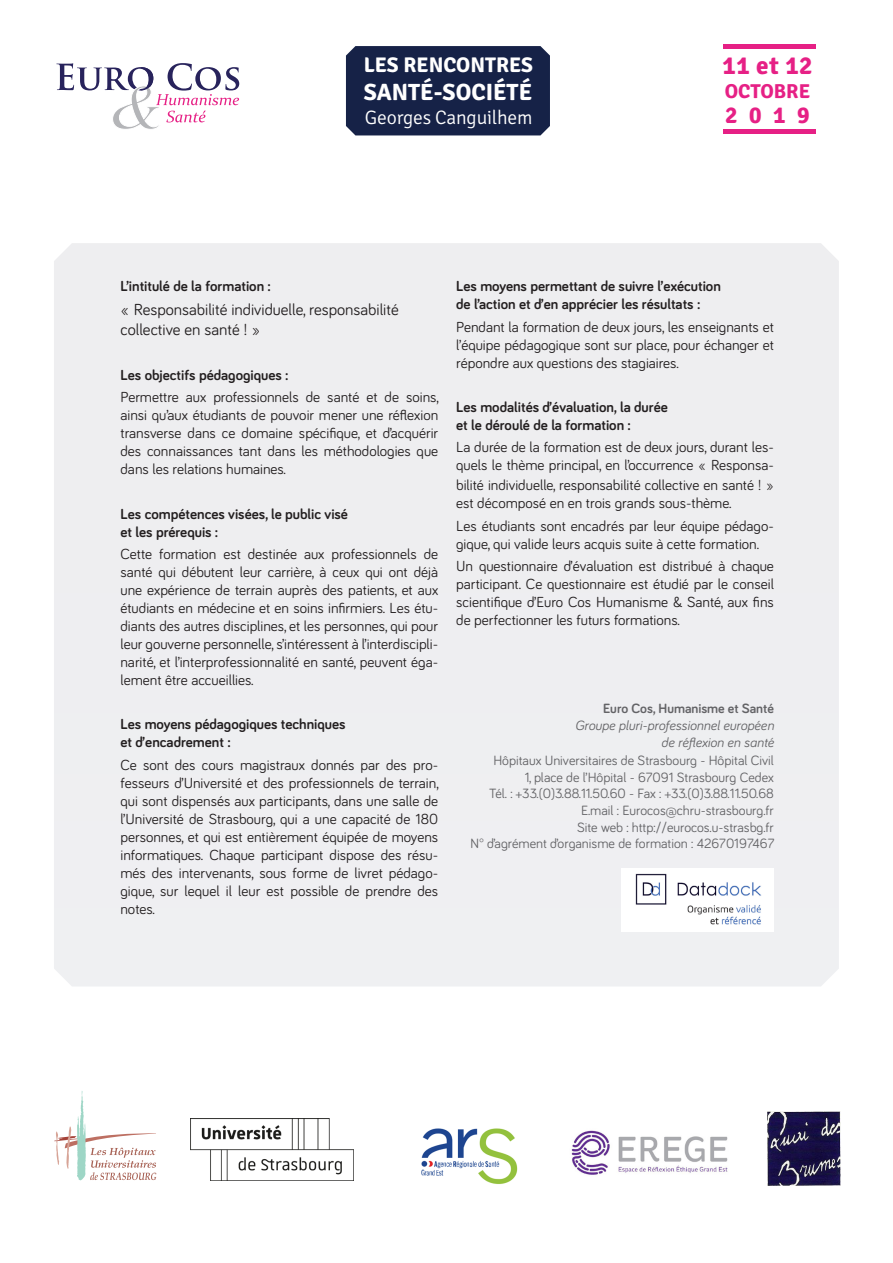
<style>
.page{position:relative;width:893px;height:1263px;background:#fff}
.page>*{position:absolute;margin:0;border:0;box-sizing:border-box;transform-origin:0 0}
.t1{font:700 25.2px "Signika";color:#e62085}
.t2{font:700 23.55px "Signika";color:#fff}
.t3{font:700 23.55px "Signika";color:#e62085}
.t4{font:700 21.3px "Signika";color:#fff}
.t5{font:700 20.1px "Signika";color:#e62085}
.t6{font:300 19.5px "Signika";letter-spacing:-.01em;color:#fff}
.t7{font:16.5px/19.8px "Bariol";color:#231f20}
.t8{font:15px/18px "Bariol";color:#231f20;text-align:justify}
.t9{font:700 15px/18px "Bariol";color:#231f20}
.t10{font:13.8px "Bariol";color:#636366}
.t11{font:italic 13.8px "Bariol";color:#636366}
.t12{font:700 13.8px "Bariol";color:#636366}
</style>
<div class="page">
<div style="left:54px;top:243px;width:785px;height:743px;background:#eeeef1"></div>
<svg style="left:54px;top:1091px;width:102px;height:89px"></svg>
<img style="left:421px;top:1128px;width:97px;height:56px">
<img style="left:768px;top:1112px;width:72px;height:73px">
<img style="left:191px;top:1119px;width:162px;height:61px">
<img style="left:571px;top:1130px;width:157px;height:45px">
<div style="left:346px;top:46px;width:204px;height:89px;background:#162247"></div>
<svg style="left:56px;top:63px;width:183px;height:66px"></svg>
<hr style="left:723px;top:129px;width:93px;height:4px;background:#e62085">
<hr style="left:723px;top:44px;width:93px;height:4px;background:#e62085">
<div style="left:622px;top:868px;width:152px;height:63px;background:#fff"></div>
<img style="left:635px;top:873px;width:127px;height:52px">
<p class="t4" style="left:364px;top:52px;width:171px">LES RENCONTRES</p>
<p class="t2" style="left:364px;top:78px;width:170px">SANTÉ-SOCIÉTÉ</p>
<p class="t6" style="left:365px;top:107px;width:169px">Georges Canguilhem</p>
<p class="t1" style="left:722px;top:50px;width:92px">11 et 12</p>
<p class="t5" style="left:725px;top:79px;width:87px">OCTOBRE</p>
<p class="t3" style="left:725px;top:101px;width:86px">2019</p>
<p class="t9" style="left:120px;top:277px;width:152px">L’intitulé de la formation :</p>
<p class="t7" style="left:120px;top:299px;width:280px">« Responsabilité individuelle, responsabilité collective en santé ! »</p>
<p class="t9" style="left:120px;top:365px;width:170px">Les objectifs pédagogiques :</p>
<p class="t8" style="left:120px;top:387px;width:320px">Permettre aux professionnels de santé et de soins, ainsi qu’aux étudiants de pouvoir mener une réflexion transverse dans ce domaine spécifique, et d’acquérir des connaissances tant dans les méthodologies que dans les relations humaines.</p>
<p class="t9" style="left:120px;top:504px;width:229px">Les compétences visées, le public visé et les prérequis :</p>
<p class="t8" style="left:120px;top:544px;width:319px">Cette formation est destinée aux professionnels de santé qui débutent leur carrière, à ceux qui ont déjà une expérience de terrain auprès des patients, et aux étudiants en médecine et en soins infirmiers. Les étu&shy;diants des autres disciplines, et les personnes, qui pour leur gouverne personnelle, s’intéressent à l’interdiscipli&shy;narité, et l’interprofessionnalité en santé, peuvent éga&shy;lement être accueillies.</p>
<p class="t9" style="left:120px;top:715px;width:227px">Les moyens pédagogiques techniques et d’encadrement :</p>
<p class="t8" style="left:120px;top:755px;width:320px">Ce sont des cours magistraux donnés par des pro&shy;fesseurs d’Université et des professionnels de terrain, qui sont dispensés aux participants, dans une salle de l’Université de Strasbourg, qui a une capacité de 180 personnes, et qui est entièrement équipée de moyens informatiques. Chaque participant dispose des résu&shy;més des intervenants, sous forme de livret pédago&shy;gique, sur lequel il leur est possible de prendre des notes.</p>
<p class="t9" style="left:456px;top:277px;width:266px">Les moyens permettant de suivre l’exécution de l’action et d’en apprécier les résultats :</p>
<p class="t8" style="left:456px;top:317px;width:319px">Pendant la formation de deux jours, les enseignants et l’équipe pédagogique sont sur place, pour échanger et répondre aux questions des stagiaires.</p>
<p class="t9" style="left:456px;top:398px;width:213px">Les modalités d’évaluation, la durée et le déroulé de la formation :</p>
<p class="t8" style="left:456px;top:438px;width:319px">La durée de la formation est de deux jours, durant les&shy;quels le thème principal, en l’occurrence « Responsa-</p>
<p class="t8" style="left:456px;top:475px;width:319px">bilité individuelle, responsabilité collective en santé ! » est décomposé en en trois grands sous-thème.</p>
<p class="t8" style="left:456px;top:516px;width:319px">Les étudiants sont encadrés par leur équipe pédago&shy;gique, qui valide leurs acquis suite à cette formation.</p>
<p class="t8" style="left:456px;top:556px;width:319px">Un questionnaire d’évaluation est distribué à chaque participant. Ce questionnaire est étudié par le conseil scientifique d’Euro Cos Humanisme &amp; Santé, aux fins de perfectionner les futurs formations.</p>
<p class="t12" style="left:603px;top:699px;width:172px">Euro Cos, Humanisme et Santé</p>
<p class="t11" style="left:575px;top:716px;width:200px">Groupe pluri-professionnel européen</p>
<p class="t11" style="left:661px;top:733px;width:114px">de réflexion en santé</p>
<p class="t10" style="left:493px;top:751px;width:282px">Hôpitaux Universitaires de Strasbourg - Hôpital Civil</p>
<p class="t10" style="left:525px;top:768px;width:251px">1, place de l’Hôpital - 67091 Strasbourg Cedex</p>
<p class="t10" style="left:489px;top:784px;width:286px">Tél. : +33.(0)3.88.11.50.60 - Fax : +33.(0)3.88.11.50.68</p>
<p class="t10" style="left:581px;top:801px;width:194px">E.mail : Eurocos@chru-strasbourg.fr</p>
<p class="t10" style="left:577px;top:818px;width:198px">Site web : http://eurocos.u-strasbg.fr</p>
<p class="t10" style="left:470px;top:834px;width:306px">N° d’agrément d’organisme de formation : 42670197467</p>
</div>
